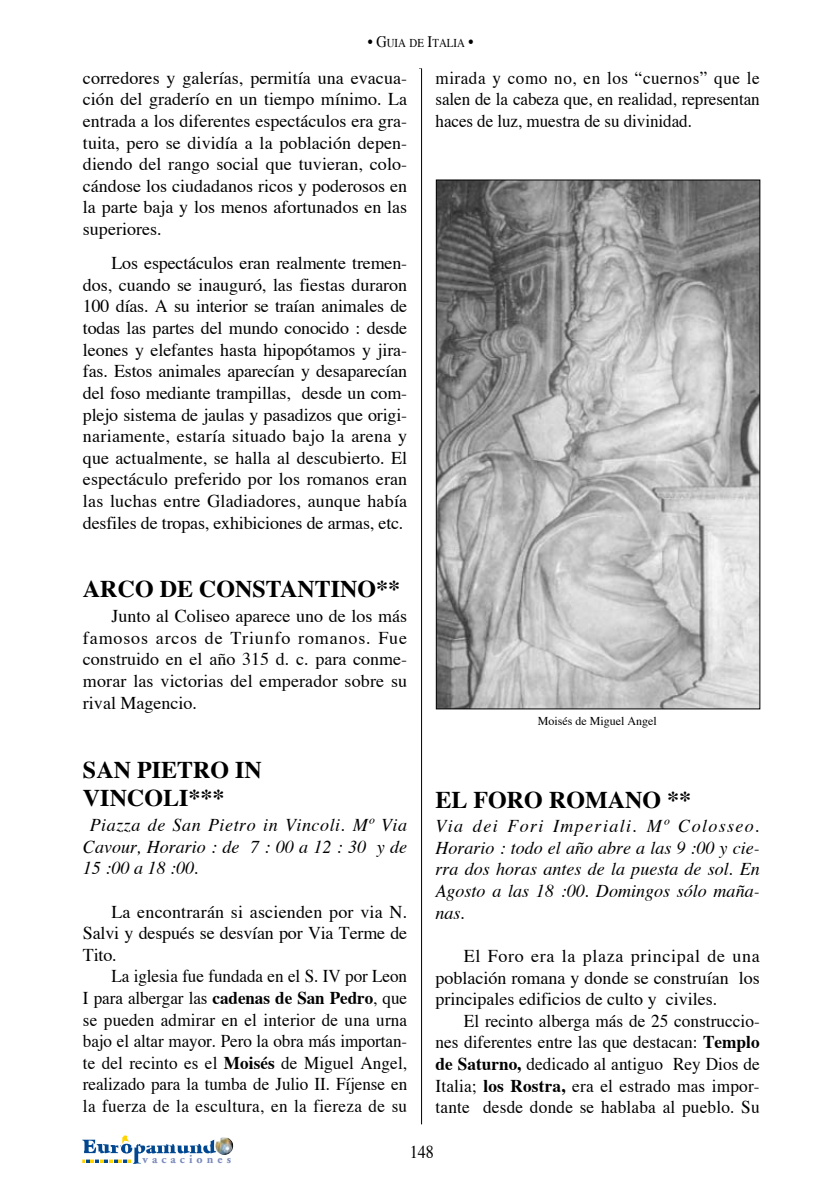
<style>
.page{position:relative;width:840px;height:1191px;background:#fff}
.page>*{position:absolute;margin:0;border:0;box-sizing:border-box;transform-origin:0 0}
.t1{font:700 24px/28.8px "Times";color:#000}
.t2{font:18px/21.6px "Times";color:#000;text-align:justify}
.t3{font:18px/21.6px "Times";color:#000;text-align:justify;scale:.95 1}
.t4{font:italic 18px/21.6px "Times";color:#000;text-align:justify}
.t5{font:18px/21.6px "Times";color:#000;text-align:justify;scale:.96 1}
.t6{font:18px "Times";color:#000;scale:.9 1}
.t7{font:700 12.2px "Adobe Garamond";letter-spacing:.34em;color:#7989bb}
.t8{font:12px "Times";color:#000}
.t9{font:12px "Times";color:#000;scale:.9 1}
.s1{font-size:16px}
.s2{font-weight:700}
</style>
<div class="page">
<hr style="left:419px;top:68px;width:1px;height:1056px;background:#000">
<svg style="left:82px;top:1135px;width:133px;height:28px"></svg>
<img style="left:215px;top:1137px;width:18px;height:18px">
<div style="left:81px;top:69px;width:680px;height:1055px;background:#fff"></div>
<img style="left:437px;top:181px;width:321px;height:526px">
<hr style="left:421px;top:68px;width:1px;height:1056px;background:#000">
<p class="t9" style="left:367px;top:38px;width:119px"><span class="s1">• G</span>UIA DE <span class="s1">I</span>TALIA <span class="s1">•</span></p>
<p class="t2" style="left:83px;top:68px;width:325px">corredores y galerías, permitía una evacua&shy;ción del graderío en un tiempo mínimo. La entrada a los diferentes espectáculos era gra&shy;tuita, pero se dividía a la población depen&shy;diendo del rango social que tuvieran, colo&shy;cándose los ciudadanos ricos y poderosos en la parte baja y los menos afortunados en las superiores.</p>
<p class="t2" style="left:83px;top:254px;width:325px;text-indent:28px">Los espectáculos eran realmente tremen&shy;dos, cuando se inauguró, las fiestas duraron 100 días. A su interior se traían animales de todas las partes del mundo conocido : desde leones y elefantes hasta hipopótamos y jira&shy;fas. Estos animales aparecían y desaparecían del foso mediante trampillas, desde un com&shy;plejo sistema de jaulas y pasadizos que origi&shy;nariamente, estaría situado bajo la arena y que actualmente, se halla al descubierto. El espectáculo preferido por los romanos eran las luchas entre Gladiadores, aunque había desfiles de tropas, exhibiciones de armas, etc.</p>
<h1 class="t1" style="left:83px;top:577px;width:318px">ARCO DE CONSTANTINO**</h1>
<p class="t2" style="left:83px;top:607px;width:325px;text-indent:28px">Junto al Coliseo aparece uno de los más famosos arcos de Triunfo romanos. Fue construido en el año 315 d. c. para conme&shy;morar las victorias del emperador sobre su rival Magencio.</p>
<h1 class="t1" style="left:83px;top:757px;width:180px">SAN PIETRO IN<br>VINCOLI***</h1>
<p class="t4" style="left:83px;top:815px;width:325px;text-indent:7px">Piazza de San Pietro in Vincoli. Mº Via Cavour, Horario : de 7 : 00 a 12 : 30 y de 15 :00 a 18 :00.</p>
<p class="t2" style="left:83px;top:902px;width:325px;text-indent:28px">La encontrarán si ascienden por via N.<br>Salvi y después se desvían por Via Terme de Tito.</p>
<p class="t3" style="left:83px;top:967px;width:342px;text-indent:28px">La iglesia fue fundada en el S. IV por Leon I para albergar las <span class="s2">cadenas de San Pedro</span>, que se pueden admirar en el interior de una urna bajo el altar mayor. Pero la obra más importan&shy;te del recinto es el <span class="s2">Moisés</span> de Miguel Angel, realizado para la tumba de Julio II. Fíjense en la fuerza de la escultura, en la fiereza de su</p>
<p class="t3" style="left:435px;top:68px;width:342px">mirada y como no, en los “cuernos” que le salen de la cabeza que, en realidad, representan haces de luz, muestra de su divinidad.</p>
<p class="t8" style="left:537px;top:716px;width:120px">Moisés de Miguel Angel</p>
<h1 class="t1" style="left:435px;top:787px;width:257px">EL FORO ROMANO **</h1>
<p class="t4" style="left:435px;top:817px;width:325px">Via dei Fori Imperiali. Mº Colosseo.<br>Horario : todo el año abre a las 9 :00 y cie&shy;rra dos horas antes de la puesta de sol. En Agosto a las 18 :00. Domingos sólo maña&shy;nas.</p>
<p class="t2" style="left:435px;top:946px;width:325px;text-indent:28px">El Foro era la plaza principal de una población romana y donde se construían los principales edificios de culto y civiles.</p>
<p class="t5" style="left:435px;top:1011px;width:339px;text-indent:28px">El recinto alberga más de 25 construccio&shy;nes diferentes entre las que destacan: <span class="s2">Templo de Saturno,</span> dedicado al antiguo Rey Dios de Italia; <span class="s2">los Rostra,</span> era el estrado mas impor&shy;tante desde donde se hablaba al pueblo. Su</p>
<p class="t7" style="left:142px;top:1154px;width:90px">vacaciones</p>
<p class="t6" style="left:409px;top:1144px;width:28px">148</p>
</div>
